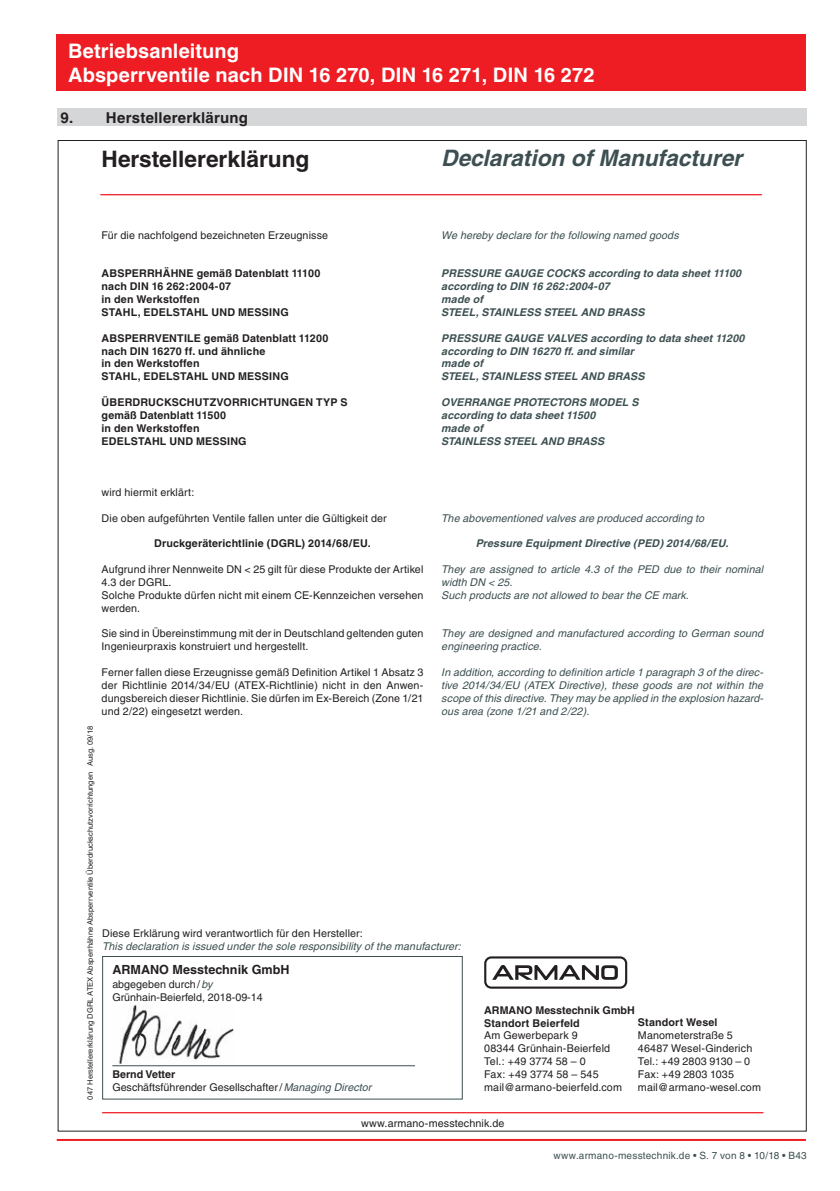
<style>
.page{position:relative;width:840px;height:1191px;background:#fff}
.page>*{position:absolute;margin:0;border:0;box-sizing:border-box;transform-origin:0 0}
.t1{font:italic 700 22.6px "Helvetica";color:#3d4f51}
.t2{font:700 22.6px "Helvetica";color:#231f20}
.t3{font:700 20px/24px "Helvetica";letter-spacing:.005em;color:#fff}
.t4{font:700 15px "Helvetica";letter-spacing:.015em;color:#231f20}
.t5{font:700 12.6px "Helvetica";color:#231f20}
.t6{font:10.8px/12.8px "Helvetica";letter-spacing:.01em;color:#231f20}
.t7{font:italic 10.8px/12.8px "Helvetica";letter-spacing:.005em;color:#3d4f51}
.t8{font:700 10.8px/12.8px "Helvetica";letter-spacing:.015em;color:#231f20}
.t9{font:italic 700 10.8px/12.8px "Helvetica";letter-spacing:.01em;color:#3d4f51}
.t10{font:10px "Helvetica";letter-spacing:.025em;color:#3d4f51}
.t11{font:7.6px "Helvetica";color:#231f20}
.s1{font-style:italic;color:#3d4f51}
.s2{font-weight:700}
</style>
<div class="page">
<hr style="left:57px;top:1139px;width:748px;height:2px;background:#ee1d23">
<div style="left:57px;top:34px;width:748px;height:57px;background:#ee1d23"></div>
<div style="left:58px;top:108px;width:748px;height:18px;background:#d5d6d8"></div>
<hr style="left:100px;top:194px;width:661px;height:1px;background:#ee1d23">
<hr style="left:102px;top:1112px;width:661px;height:1px;background:#ee1d23">
<div style="left:102px;top:956px;width:360px;height:143px;border:1px solid #3d4f51"></div>
<hr style="left:112px;top:1065px;width:303px;height:1px;background:#3d4f51">
<img style="left:118px;top:1005px;width:115px;height:58px">
<div style="left:484px;top:956px;width:143px;height:32px;border:2px solid #231f20;border-radius:6px"></div>
<svg style="left:492px;top:965px;width:125px;height:15px"></svg>
<h2 class="t3" style="left:68px;top:39px;width:527px">Betriebsanleitung<br>Absperrventile nach DIN 16 270, DIN 16 271, DIN 16 272</h2>
<h3 class="t4" style="left:60px;top:108px;width:189px">9. Herstellererklärung</h3>
<h1 class="t2" style="left:101px;top:145px;width:209px">Herstellererklärung</h1>
<h1 class="t1" style="left:441px;top:145px;width:302px">Declaration of Manufacturer</h1>
<p class="t6" style="left:102px;top:229px;width:228px">Für die nachfolgend bezeichneten Erzeugnisse</p>
<p class="t8" style="left:102px;top:267px;width:220px">ABSPERRHÄHNE gemäß Datenblatt 11100 nach DIN 16 262:2004-07<br>in den Werkstoffen<br>STAHL, EDELSTAHL UND MESSING</p>
<p class="t8" style="left:102px;top:331px;width:228px">ABSPERRVENTILE gemäß Datenblatt 11200 nach DIN 16270 ff. und ähnliche<br>in den Werkstoffen<br>STAHL, EDELSTAHL UND MESSING</p>
<p class="t8" style="left:102px;top:395px;width:247px">ÜBERDRUCKSCHUTZVORRICHTUNGEN TYP S gemäß Datenblatt 11500<br>in den Werkstoffen<br>EDELSTAHL UND MESSING</p>
<p class="t6" style="left:102px;top:486px;width:94px">wird hiermit erklärt:</p>
<p class="t6" style="left:102px;top:511px;width:286px">Die oben aufgeführten Ventile fallen unter die Gültigkeit der</p>
<p class="t8" style="left:154px;top:537px;width:218px">Druckgeräterichtlinie (DGRL) 2014/68/EU.</p>
<p class="t6" style="left:102px;top:563px;width:323px">Aufgrund ihrer Nennweite DN &lt; 25 gilt für diese Produkte der Artikel 4.3 der DGRL.<br>Solche Produkte dürfen nicht mit einem CE-Kennzeichen versehen werden.</p>
<p class="t6" style="left:102px;top:627px;width:323px">Sie sind in Übereinstimmung mit der in Deutschland geltenden guten<br>Ingenieurpraxis konstruiert und hergestellt.</p>
<p class="t6" style="left:102px;top:665px;width:323px;text-align:justify">Ferner fallen diese Erzeugnisse gemäß Definition Artikel 1 Absatz 3 der Richtlinie 2014/34/EU (ATEX-Richtlinie) nicht in den Anwen&shy;dungsbereich dieser Richtlinie. Sie dürfen im Ex-Bereich (Zone 1/21 und 2/22) eingesetzt werden.</p>
<p class="t7" style="left:441px;top:229px;width:239px">We hereby declare for the following named goods</p>
<p class="t9" style="left:441px;top:267px;width:301px">PRESSURE GAUGE COCKS according to data sheet 11100 according to DIN 16 262:2004-07<br>made of<br>STEEL, STAINLESS STEEL AND BRASS</p>
<p class="t9" style="left:441px;top:331px;width:304px">PRESSURE GAUGE VALVES according to data sheet 11200 according to DIN 16270 ff. and similar<br>made of<br>STEEL, STAINLESS STEEL AND BRASS</p>
<p class="t9" style="left:441px;top:395px;width:199px">OVERRANGE PROTECTORS MODEL S according to data sheet 11500<br>made of<br>STAINLESS STEEL AND BRASS</p>
<p class="t7" style="left:441px;top:511px;width:264px">The abovementioned valves are produced according to</p>
<p class="t9" style="left:475px;top:537px;width:254px">Pressure Equipment Directive (PED) 2014/68/EU.</p>
<p class="t7" style="left:441px;top:563px;width:323px">They are assigned to article 4.3 of the PED due to their nominal width DN &lt; 25.<br>Such products are not allowed to bear the CE mark.</p>
<p class="t7" style="left:441px;top:627px;width:323px">They are designed and manufactured according to German sound engineering practice.</p>
<p class="t7" style="left:441px;top:665px;width:323px;text-align:justify">In addition, according to definition article 1 paragraph 3 of the direc&shy;tive 2014/34/EU (ATEX Directive), these goods are not within the scope of this directive. They may be applied in the explosion hazard&shy;ous area (zone 1/21 and 2/22).</p>
<p class="t11" style="left:86px;top:1099px;width:375px;rotate:-90deg">047 Herstellererklärung DGRL ATEX Absperrhähne Absperrventile Überdruckschutzvorrichtungen Ausg. 09/18</p>
<p class="t6" style="left:102px;top:926px;width:262px">Diese Erklärung wird verantwortlich für den Hersteller:</p>
<p class="t7" style="left:102px;top:939px;width:360px">This declaration is issued under the sole responsibility of the manufacturer:</p>
<p class="t5" style="left:112px;top:962px;width:178px">ARMANO Messtechnik GmbH</p>
<p class="t6" style="left:112px;top:977px;width:152px">abgegeben durch/<span class="s1">by<br></span>Grünhain-Beierfeld, 2018-09-14</p>
<p class="t6" style="left:112px;top:1067px;width:260px"><span class="s2">Bernd Vetter<br></span>Geschäftsführender Gesellschafter/<span class="s1">Managing Director</span></p>
<p class="t8" style="left:484px;top:1003px;width:152px">ARMANO Messtechnik GmbH<br>Standort Beierfeld</p>
<p class="t6" style="left:484px;top:1029px;width:139px">Am Gewerbepark 9<br>08344 Grünhain-Beierfeld<br>Tel.: +49 3774 58 – 0<br>Fax: +49 3774 58 – 545 mail@armano-beierfeld.com</p>
<p class="t8" style="left:637px;top:1016px;width:81px">Standort Wesel</p>
<p class="t6" style="left:637px;top:1029px;width:124px">Manometerstraße 5<br>46487 Wesel-Ginderich<br>Tel.: +49 2803 9130 – 0<br>Fax: +49 2803 1035 mail@armano-wesel.com</p>
<p class="t6" style="left:361px;top:1116px;width:145px">www.armano-messtechnik.de</p>
<p class="t10" style="left:553px;top:1149px;width:254px">www.armano-messtechnik.de • S. 7 von 8 • 10/18 • B43</p>
</div>
